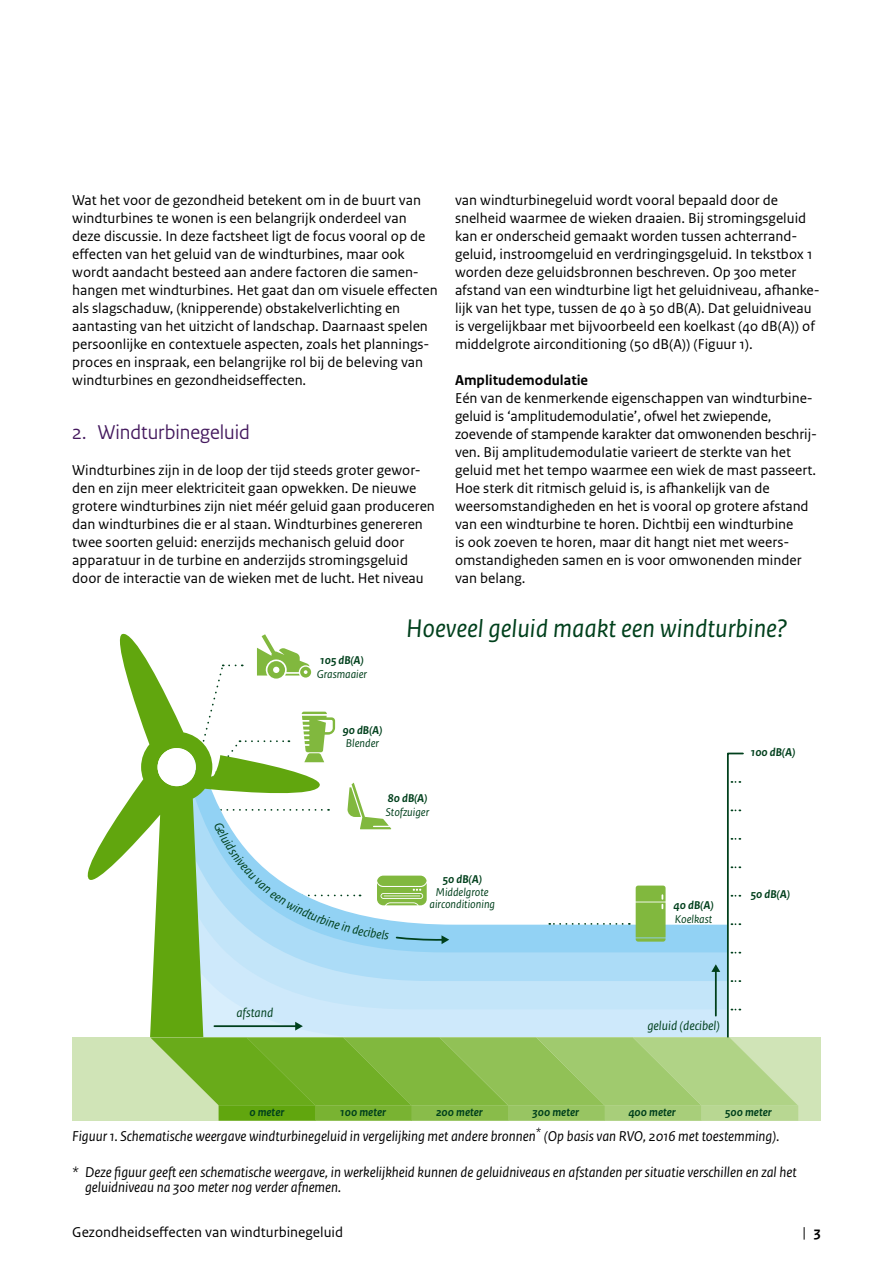
<style>
.page{position:relative;width:893px;height:1263px;background:#fff}
.page>*{position:absolute;margin:0;border:0;box-sizing:border-box;transform-origin:0 0}
.t1{font:italic 26.85px "Rijksoverheid Sans Text";color:#00401c}
._05_RIVM_Paragraafko{font:21px "Rijksoverheid Sans Heading";color:#44195e}
._10_RIVM_Broodtekst{font:15px/18px "Rijksoverheid Sans Text";color:#000}
._14_RIVM_Fotobijschr{font:italic 15px/15px "Rijksoverheid Sans Text";color:#000}
.t2{font:700 15px "Rijksoverheid Sans Text";color:#000}
.t3{font:italic 13.35px "Rijksoverheid Sans Text";color:#00401c}
.t4{font:italic 11.85px/13.8px "Rijksoverheid Sans Text";color:#00401c}
.t5{font:italic 700 11.85px/13.8px "Rijksoverheid Sans Text";color:#00401c}
.s1{font-weight:700}
.s2{font-weight:400}
</style>
<div class="page">
<svg style="left:87px;top:633px;width:63px;height:247px"></svg>
<div style="left:72px;top:1037px;width:749px;height:84px;background:#d0e4b7"></div>
<svg style="left:150px;top:634px;width:648px;height:487px"></svg>
<p class="_10_RIVM_Broodtekst" style="left:72px;top:191px;width:367px">Wat het voor de gezondheid betekent om in de buurt van windturbines te wonen is een belangrijk onderdeel van deze discussie. In deze factsheet ligt de focus vooral op de effecten van het geluid van de windturbines, maar ook wordt aandacht besteed aan andere factoren die samen&shy;hangen met windturbines. Het gaat dan om visuele effecten als slagschaduw, (knipperende) obstakelverlichting en aantasting van het uitzicht of landschap. Daarnaast spelen persoonlijke en contextuele aspecten, zoals het plannings&shy;proces en inspraak, een belangrijke rol bij de beleving van windturbines en gezondheidseffecten.</p>
<p class="_05_RIVM_Paragraafko" style="left:72px;top:420px;width:179px">2. Windturbinegeluid</p>
<p class="_10_RIVM_Broodtekst" style="left:72px;top:461px;width:364px">Windturbines zijn in de loop der tijd steeds groter gewor&shy;den en zijn meer elektriciteit gaan opwekken. De nieuwe grotere windturbines zijn niet méér geluid gaan produceren dan windturbines die er al staan. Windturbines genereren twee soorten geluid: enerzijds mechanisch geluid door apparatuur in de turbine en anderzijds stromingsgeluid door de interactie van de wieken met de lucht. Het niveau</p>
<p class="_10_RIVM_Broodtekst" style="left:455px;top:191px;width:366px">van windturbinegeluid wordt vooral bepaald door de snelheid waarmee de wieken draaien. Bij stromingsgeluid kan er onderscheid gemaakt worden tussen achterrand&shy;geluid, instroomgeluid en verdringingsgeluid. In tekstbox 1 worden deze geluidsbronnen beschreven. Op 300 meter afstand van een windturbine ligt het geluidniveau, afhanke&shy;lijk van het type, tussen de 40 à 50 dB(A). Dat geluidniveau is vergelijkbaar met bijvoorbeeld een koelkast (40 dB(A)) of middelgrote airconditioning (50 dB(A)) (Figuur 1).</p>
<h3 class="t2" style="left:455px;top:372px;width:135px">Amplitudemodulatie</h3>
<p class="_10_RIVM_Broodtekst" style="left:455px;top:389px;width:363px">Eén van de kenmerkende eigenschappen van windturbine&shy;geluid is ‘amplitudemodulatie’, ofwel het zwiepende, zoevende of stampende karakter dat omwonenden beschrij&shy;ven. Bij amplitudemodulatie varieert de sterkte van het geluid met het tempo waarmee een wiek de mast passeert.<br>Hoe sterk dit ritmisch geluid is, is afhankelijk van de weersomstandigheden en het is vooral op grotere afstand van een windturbine te horen. Dichtbij een windturbine<br>is ook zoeven te horen, maar dit hangt niet met weers&shy;omstandigheden samen en is voor omwonenden minder van belang.</p>
<p class="t4" style="left:317px;top:653px;width:52px"><span class="s1">105 dB(A)<br></span>Grasmaaier</p>
<p class="t5" style="left:343px;top:723px;width:41px">90 dB(A)<br><span class="s2">Blender</span></p>
<p class="t1" style="left:406px;top:613px;width:383px">Hoeveel geluid maakt een windturbine?</p>
<p class="t5" style="left:751px;top:746px;width:46px">100 dB(A)</p>
<p class="t3" style="left:236px;top:1005px;width:38px">afstand</p>
<p class="t4" style="left:386px;top:791px;width:45px"><span class="s1">80 dB(A)<br></span>Stofzuiger</p>
<p class="t4" style="left:436px;top:872px;width:54px;text-align:center"><span class="s1">50 dB(A)<br></span>Middelgrote</p>
<p class="t4" style="left:430px;top:897px;width:67px">airconditioning</p>
<p class="t4" style="left:673px;top:899px;width:41px"><span class="s1">40 dB(A)<br></span>Koelkast</p>
<p class="t5" style="left:751px;top:888px;width:40px">50 dB(A)</p>
<p class="t3" style="left:647px;top:1018px;width:74px">geluid (decibel)</p>
<p class="t5" style="left:249px;top:1105px;width:36px">0 meter</p>
<p class="t5" style="left:340px;top:1105px;width:47px">100 meter</p>
<p class="t5" style="left:436px;top:1105px;width:48px">200 meter</p>
<p class="t5" style="left:532px;top:1105px;width:48px">300 meter</p>
<p class="t5" style="left:628px;top:1105px;width:49px">400 meter</p>
<p class="t5" style="left:725px;top:1105px;width:48px">500 meter</p>
<p class="_14_RIVM_Fotobijschr" style="left:72px;top:1129px;width:709px">Figuur 1. Schematische weergave windturbinegeluid in vergelijking met andere bronnen<sup>*</sup> (Op basis van RVO, 2016 met toestemming).</p>
<p class="_14_RIVM_Fotobijschr" style="left:85px;top:1165px;width:713px;text-indent:-13px">* Deze figuur geeft een schematische weergave, in werkelijkheid kunnen de geluidniveaus en afstanden per situatie verschillen en zal het geluidniveau na 300 meter nog verder afnemen.</p>
<p class="_10_RIVM_Broodtekst" style="left:72px;top:1223px;width:272px">Gezondheidseffecten van windturbinegeluid</p>
<p class="_10_RIVM_Broodtekst" style="left:803px;top:1223px;width:20px">| <span class="s1">3</span></p>
</div>
